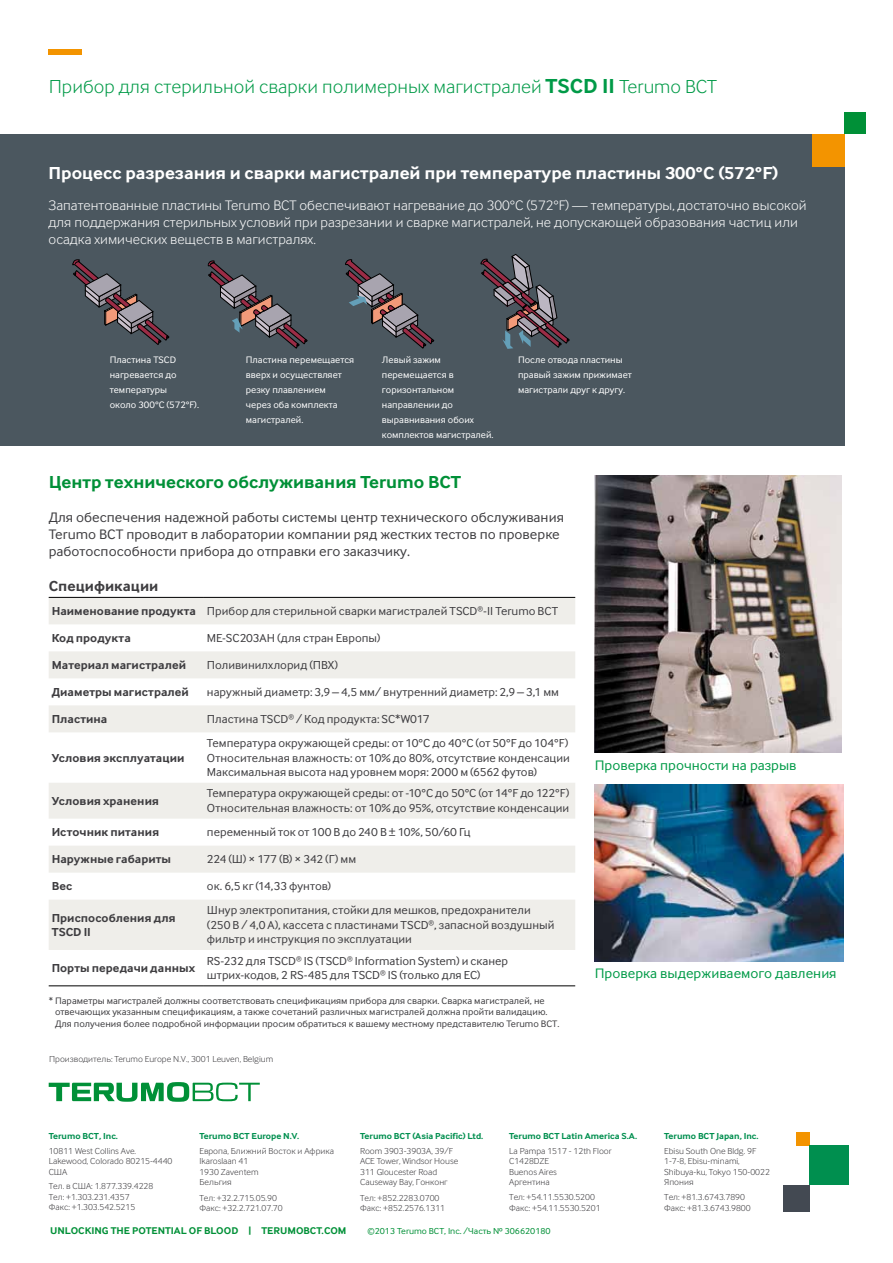
<style>
.page{position:relative;width:893px;height:1263px;background:#fff}
.page>*{position:absolute;margin:0;border:0;box-sizing:border-box;transform-origin:0 0}
.t1{font:300 19.5px "Terumo BCT";color:#009a47}
.t2{font:700 18px "Terumo BCT";color:#fff}
.t3{font:700 18px "Terumo BCT";color:#009037}
.t4{font:700 15px "Terumo BCT";color:#3e3d40}
.t5{font:300 14.25px/17.1px "Terumo BCT";color:#fff}
.t6{font:14.25px/17.1px "Terumo BCT";color:#3e3d40}
.t7{font:14.25px "Terumo BCT";color:#009a47}
.t8{font:12px/14.4px "Terumo BCT";color:#3e3d40}
.t9{font:700 12px/14.4px "Terumo BCT";letter-spacing:.005em;color:#3e3d40}
.t10{font:12px "Terumo BCT";letter-spacing:-.02em;color:#3e3d40}
.t11{font:700 10.2px "Terumo BCT";color:#009037}
.t12{font:9.75px/15px "Terumo BCT";color:#fff}
.t13{font:9.75px/11.7px "Terumo BCT";color:#3e3d40}
.t14{font:300 9px/10.5px "Terumo BCT";color:#3e3d40}
.t15{font:700 9px "Terumo BCT";color:#008f4f}
.t16{font:9px "Terumo BCT";color:#009037}
.s1{font-weight:700;font-size:21px}
</style>
<div class="page">
<img style="left:594px;top:475px;width:247px;height:278px">
<img style="left:595px;top:784px;width:248px;height:177px">
<svg style="left:49px;top:1082px;width:211px;height:20px"></svg>
<div style="left:49px;top:49px;width:33px;height:6px;background:#f39400"></div>
<svg style="left:49px;top:598px;width:526px;height:352px;fill:#efeeea"></svg>
<hr style="left:49px;top:985px;width:155px;height:1px;background:#000">
<hr style="left:204px;top:985px;width:371px;height:1px;background:#000">
<hr style="left:49px;top:597px;width:155px;height:1px;background:#000">
<hr style="left:204px;top:597px;width:371px;height:1px;background:#000">
<div style="left:0;top:134px;width:844px;height:312px;background:#4b575f"></div>
<svg style="left:481px;top:254px;width:88px;height:95px"></svg>
<svg style="left:72px;top:259px;width:97px;height:86px"></svg>
<svg style="left:208px;top:260px;width:99px;height:89px"></svg>
<svg style="left:345px;top:259px;width:90px;height:89px"></svg>
<div style="left:783px;top:1185px;width:26px;height:26px;background:#434952"></div>
<div style="left:796px;top:1132px;width:13px;height:13px;background:#f39400"></div>
<div style="left:809px;top:1145px;width:39px;height:40px;background:#008f4f"></div>
<div style="left:812px;top:134px;width:32px;height:33px;background:#f39400"></div>
<div style="left:844px;top:113px;width:22px;height:21px;background:#009037"></div>
<p class="t1" style="left:49px;top:75px;width:670px">Прибор для стерильной сварки полимерных магистралей <span class="s1">TSCD II</span> Terumo BCT</p>
<p class="t2" style="left:49px;top:163px;width:731px">Процесс разрезания и сварки магистралей при температуре пластины 300°C (572°F)</p>
<p class="t5" style="left:49px;top:196px;width:759px">Запатентованные пластины Terumo BCT обеспечивают нагревание до 300°C (572°F) — температуры, достаточно высокой для поддержания стерильных условий при разрезании и сварке магистралей, не допускающей образования частиц или осадка химических веществ в магистралях.</p>
<p class="t12" style="left:110px;top:352px;width:91px">Пластина TSCD нагревается до температуры<br>около 300°C (572°F).</p>
<p class="t12" style="left:246px;top:352px;width:110px">Пластина перемещается вверх и осуществляет резку плавлением<br>через оба комплекта магистралей.</p>
<p class="t12" style="left:382px;top:352px;width:113px">Левый зажим перемещается в горизонтальном направлении до выравнивания обоих комплектов магистралей.</p>
<p class="t12" style="left:518px;top:352px;width:115px">После отвода пластины правый зажим прижимает магистрали друг к другу.</p>
<p class="t3" style="left:49px;top:471px;width:414px">Центр технического обслуживания Terumo BCT</p>
<p class="t6" style="left:49px;top:508px;width:517px">Для обеспечения надежной работы системы центр технического обслуживания<br>Terumo BCT проводит в лаборатории компании ряд жестких тестов по проверке работоспособности прибора до отправки его заказчику.</p>
<p class="t4" style="left:49px;top:577px;width:111px">Спецификации</p>
<p class="t9" style="left:52px;top:604px;width:146px">Наименование продукта</p>
<p class="t8" style="left:207px;top:604px;width:353px">Прибор для стерильной сварки магистралей TSCD<sup>®</sup>-II Terumo BCT</p>
<p class="t9" style="left:52px;top:631px;width:81px">Код продукта</p>
<p class="t8" style="left:207px;top:631px;width:175px">ME-SC203AH (для стран Европы)</p>
<p class="t9" style="left:52px;top:658px;width:136px">Материал магистралей</p>
<p class="t8" style="left:207px;top:658px;width:133px">Поливинилхлорид (ПВХ)</p>
<p class="t9" style="left:52px;top:685px;width:139px">Диаметры магистралей</p>
<p class="t8" style="left:207px;top:685px;width:354px">наружный диаметр: 3,9 – 4,5 мм/ внутренний диаметр: 2,9 – 3,1 мм</p>
<p class="t9" style="left:52px;top:712px;width:57px">Пластина</p>
<p class="t8" style="left:207px;top:712px;width:224px">Пластина TSCD<sup>®</sup> / Код продукта: SC*W017</p>
<p class="t9" style="left:52px;top:750px;width:134px">Условия эксплуатации</p>
<p class="t8" style="left:207px;top:736px;width:363px">Температура окружающей среды: от 10°C до 40°C (от 50°F до 104°F)</p>
<p class="t8" style="left:207px;top:750px;width:364px">Относительная влажность: от 10% до 80%, отсутствие конденсации</p>
<p class="t8" style="left:207px;top:765px;width:332px">Максимальная высота над уровнем моря: 2000 м (6562 футов)</p>
<p class="t9" style="left:52px;top:793px;width:109px">Условия хранения</p>
<p class="t8" style="left:207px;top:786px;width:364px">Температура окружающей среды: от -10°C до 50°C (от 14°F до 122°F)</p>
<p class="t8" style="left:207px;top:801px;width:364px">Относительная влажность: от 10% до 95%, отсутствие конденсации</p>
<p class="t9" style="left:52px;top:825px;width:109px">Источник питания</p>
<p class="t8" style="left:207px;top:825px;width:265px">переменный ток от 100 В до 240 В ± 10%, 50/60 Гц</p>
<p class="t9" style="left:52px;top:852px;width:121px">Наружные габариты</p>
<p class="t10" style="left:207px;top:852px;width:151px">224 (Ш) × 177 (В) × 342 (Г) мм</p>
<p class="t9" style="left:52px;top:879px;width:22px">Вес</p>
<p class="t8" style="left:207px;top:879px;width:126px">ок. 6,5 кг (14,33 фунтов)</p>
<p class="t9" style="left:52px;top:910px;width:125px">Приспособления для<br>TSCD II</p>
<p class="t8" style="left:207px;top:903px;width:349px">Шнур электропитания, стойки для мешков, предохранители (250 В / 4,0 А), кассета с пластинами TSCD<sup>®</sup>, запасной воздушный фильтр и инструкция по эксплуатации</p>
<p class="t9" style="left:52px;top:961px;width:145px">Порты передачи данных</p>
<p class="t8" style="left:207px;top:953px;width:303px">RS-232 для TSCD<sup>®</sup> IS (TSCD<sup>®</sup> Information System) и сканер штрих‑кодов, 2 RS-485 для TSCD<sup>®</sup> IS (только для ЕС)</p>
<p class="t13" style="left:55px;top:994px;width:506px;text-indent:-6px">* Параметры магистралей должны соответствовать спецификациям прибора для сварки. Сварка магистралей, не отвечающих указанным спецификациям, а также сочетаний различных магистралей должна пройти валидацию.<br>Для получения более подробной информации просим обратиться к вашему местному представителю Terumo BCT.</p>
<p class="t14" style="left:49px;top:1054px;width:226px">Производитель: Terumo Europe N.V., 3001 Leuven, Belgium</p>
<p class="t7" style="left:595px;top:757px;width:203px">Проверка прочности на разрыв</p>
<p class="t7" style="left:595px;top:966px;width:243px">Проверка выдерживаемого давления</p>
<p class="t15" style="left:49px;top:1131px;width:71px">Terumo BCT, Inc.</p>
<p class="t14" style="left:49px;top:1145px;width:89px">10811 West Collins Ave.</p>
<p class="t14" style="left:49px;top:1156px;width:125px">Lakewood, Colorado 80215-4440</p>
<p class="t14" style="left:49px;top:1166px;width:20px">США</p>
<p class="t14" style="left:49px;top:1181px;width:106px">Тел. в США: 1.877.339.4228</p>
<p class="t14" style="left:49px;top:1191px;width:82px">Тел: +1.303.231.4357</p>
<p class="t14" style="left:49px;top:1202px;width:88px">Факс: +1.303.542.5215</p>
<p class="t15" style="left:199px;top:1131px;width:101px">Terumo BCT Europe N.V.</p>
<p class="t14" style="left:199px;top:1145px;width:136px">Европа, Ближний Восток и Африка</p>
<p class="t14" style="left:199px;top:1156px;width:50px">Ikaroslaan 41</p>
<p class="t14" style="left:199px;top:1166px;width:61px">1930 Zaventem</p>
<p class="t14" style="left:199px;top:1177px;width:34px">Бельгия</p>
<p class="t14" style="left:199px;top:1192px;width:85px">Тел: +32.2.715.05.90<br>Факс: +32.2.721.07.70</p>
<p class="t15" style="left:360px;top:1131px;width:125px">Terumo BCT (Asia Pacific) Ltd.</p>
<p class="t14" style="left:360px;top:1145px;width:100px">Room 3903-3903A, 39/F<br>ACE Tower, Windsor House<br>311 Gloucester Road<br>Causeway Bay, Гонконг</p>
<p class="t14" style="left:360px;top:1192px;width:86px">Тел: +852.2283.0700<br>Факс: +852.2576.1311</p>
<p class="t15" style="left:509px;top:1131px;width:129px">Terumo BCT Latin America S.A.</p>
<p class="t14" style="left:509px;top:1145px;width:104px">La Pampa 1517 - 12th Floor</p>
<p class="t14" style="left:509px;top:1156px;width:41px">C1428DZE</p>
<p class="t14" style="left:509px;top:1166px;width:49px">Buenos Aires</p>
<p class="t14" style="left:509px;top:1177px;width:42px">Аргентина</p>
<p class="t14" style="left:509px;top:1192px;width:87px">Тел: +54.11.5530.5200</p>
<p class="t14" style="left:509px;top:1202px;width:93px">Факс: +54.11.5530.5201</p>
<p class="t11" style="left:50px;top:1225px;width:298px">UNLOCKING THE POTENTIAL OF BLOOD | TERUMOBCT.COM</p>
<p class="t16" style="left:367px;top:1226px;width:185px">©2013 Terumo BCT, Inc. /Часть № 306620180</p>
<p class="t15" style="left:664px;top:1131px;width:96px">Terumo BCT Japan, Inc.</p>
<p class="t14" style="left:664px;top:1145px;width:107px">Ebisu South One Bldg. 9F<br>1-7-8, Ebisu-minami,<br>Shibuya-ku, Tokyo 150-0022<br>Япония</p>
<p class="t14" style="left:664px;top:1192px;width:88px">Тел: +81.3.6743.7890<br>Факс: +81.3.6743.9800</p>
</div>
